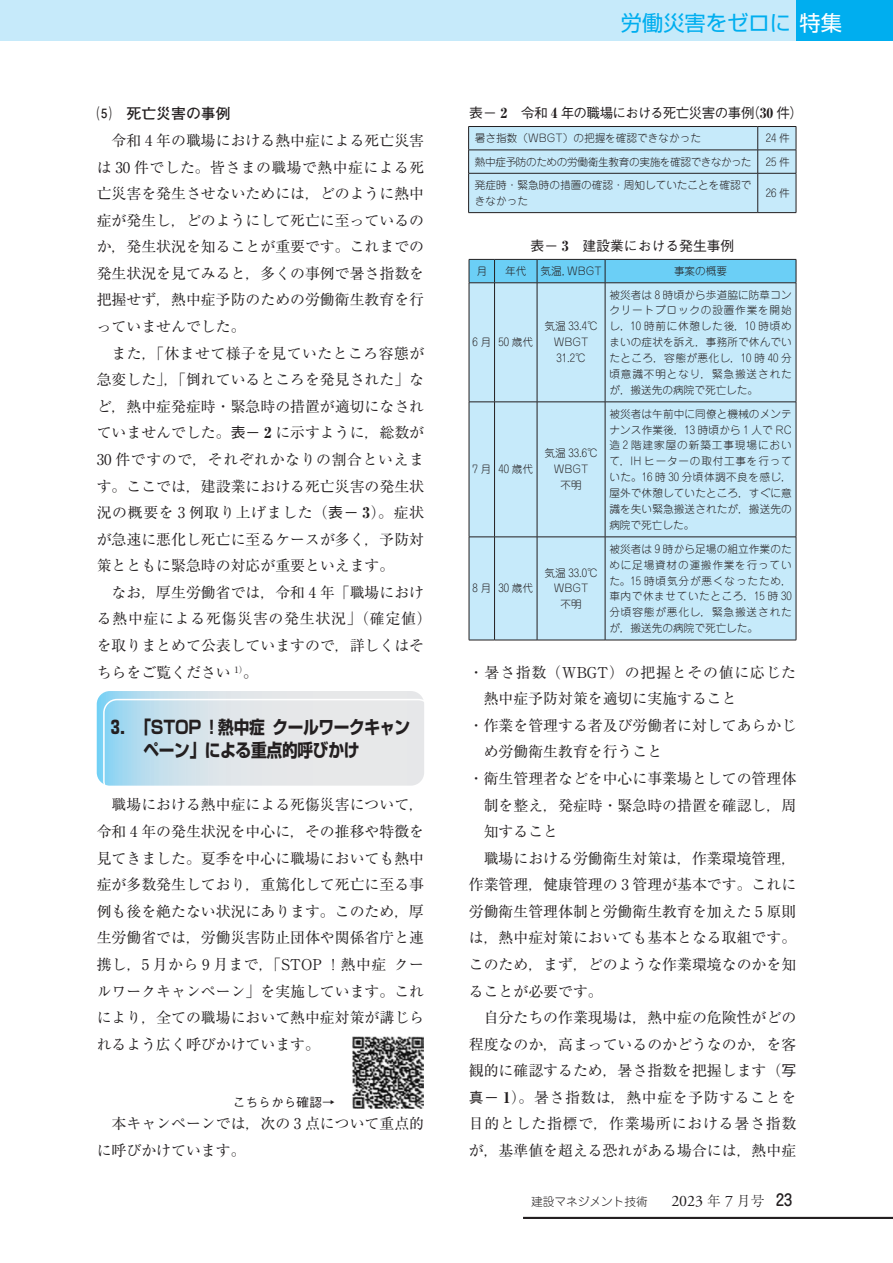
<style>
.page{position:relative;width:893px;height:1263px;background:#fff}
.page>*{position:absolute;margin:0;border:0;box-sizing:border-box;transform-origin:0 0}
.t1{font:21.3px "Shin Go Pr 6 N";color:#00aeef}
.大見出し_1__特集{font:700 18px/23.4px "Shin Go Pr 6 N";letter-spacing:-.02em;color:#231f20}
.本文_14Q{font:14.85px/26.5px "Ryumin Pr 6 N";color:#231f20;text-align:justify}
.本文_問答1{font:14.85px/26.5px "Ryumin Pr 6 N";color:#231f20}
.中見出し__1___太ゴ_前アキ{font:700 14.85px "Futo Go B101 Pr 6 N";color:#231f20}
.キャプション{font:500 13.8px "Gothic BBB Pr 6 N";letter-spacing:-.045em;color:#231f20}
.キャプション-2{font:500 13.8px "Gothic BBB Pr 6 N";color:#231f20}
.本文_字下なし{font:500 12.75px "Gothic BBB Pr 6 N";color:#231f20}
.t2{font:300 11.7px "Jun 101 Pro";color:#231f20}
.表_10Q{font:300 10.65px/15.9px "Jun 101 Pro";color:#231f20;text-align:justify}
.表_10Q-2{font:300 10.65px "Jun 101 Pro";letter-spacing:-.035em;color:#231f20}
.s1{font-family:"Gothic BBB Pr 6 N";font-weight:500}
.s2{font-weight:800}
.s3{color:#fff}
.s4{font-family:"Ryumin Pr 6 N";font-weight:800}
.s5{font-family:"Adobe Garamond Pro";font-weight:400;font-size:15.9px}
.s6{font-family:"Ryumin Pr 6 N";font-size:13.8px}
.s7{font-family:"Jun 34 Pro";font-weight:500;font-size:15.9px}
</style>
<div class="page">
<div style="left:795px;top:0;width:98px;height:40px;background:#00aeef"></div>
<div style="left:0;top:0;width:795px;height:40px;background:#c6eafa"></div>
<svg style="left:97px;top:691px;width:327px;height:95px;background:#d6e4eb"></svg>
<img style="left:352px;top:1036px;width:72px;height:72px">
<div style="left:468px;top:126px;width:329px;height:87px;background:#c6eafa"></div>
<hr style="left:468px;top:173px;width:290px;height:1px;background:#231f20">
<hr style="left:468px;top:173px;width:1px;height:39px;background:#231f20">
<hr style="left:758px;top:173px;width:38px;height:1px;background:#231f20">
<hr style="left:757px;top:173px;width:1px;height:39px;background:#231f20">
<hr style="left:796px;top:173px;width:1px;height:39px;background:#231f20">
<hr style="left:468px;top:212px;width:290px;height:1px;background:#231f20">
<hr style="left:758px;top:212px;width:38px;height:1px;background:#231f20">
<hr style="left:468px;top:126px;width:290px;height:1px;background:#231f20">
<hr style="left:758px;top:126px;width:38px;height:1px;background:#231f20">
<div style="left:470px;top:284px;width:326px;height:356px;background:#c6eafa"></div>
<hr style="left:469px;top:283px;width:1px;height:119px;background:#231f20">
<hr style="left:494px;top:283px;width:1px;height:119px;background:#231f20">
<hr style="left:537px;top:283px;width:1px;height:119px;background:#231f20">
<hr style="left:605px;top:283px;width:1px;height:119px;background:#231f20">
<hr style="left:796px;top:283px;width:1px;height:119px;background:#231f20">
<svg style="left:470px;top:402px;width:24px;height:1px"></svg>
<hr style="left:469px;top:402px;width:1px;height:135px;background:#231f20">
<hr style="left:495px;top:402px;width:42px;height:1px;background:#231f20">
<hr style="left:494px;top:402px;width:1px;height:135px;background:#231f20">
<hr style="left:537px;top:402px;width:68px;height:1px;background:#231f20">
<hr style="left:537px;top:402px;width:1px;height:135px;background:#231f20">
<hr style="left:605px;top:402px;width:191px;height:1px;background:#231f20">
<hr style="left:605px;top:402px;width:1px;height:135px;background:#231f20">
<hr style="left:796px;top:402px;width:1px;height:135px;background:#231f20">
<svg style="left:470px;top:537px;width:24px;height:1px"></svg>
<hr style="left:469px;top:537px;width:1px;height:103px;background:#231f20">
<hr style="left:495px;top:537px;width:42px;height:1px;background:#231f20">
<hr style="left:494px;top:537px;width:1px;height:103px;background:#231f20">
<hr style="left:537px;top:537px;width:68px;height:1px;background:#231f20">
<hr style="left:537px;top:537px;width:1px;height:103px;background:#231f20">
<hr style="left:605px;top:537px;width:191px;height:1px;background:#231f20">
<hr style="left:605px;top:537px;width:1px;height:103px;background:#231f20">
<hr style="left:796px;top:537px;width:1px;height:103px;background:#231f20">
<svg style="left:469px;top:640px;width:26px;height:1px"></svg>
<hr style="left:495px;top:640px;width:42px;height:1px;background:#231f20">
<hr style="left:537px;top:640px;width:68px;height:1px;background:#231f20">
<hr style="left:605px;top:640px;width:191px;height:1px;background:#231f20">
<svg style="left:469px;top:259px;width:328px;height:25px;background:#6ac5e9"></svg>
<hr style="left:495px;top:259px;width:42px;height:1px;background:#231f20">
<hr style="left:537px;top:259px;width:68px;height:1px;background:#231f20">
<hr style="left:605px;top:259px;width:191px;height:1px;background:#231f20">
<hr style="left:523px;top:1217px;width:370px;height:2px;background:#231f20">
<p class="中見出し__1___太ゴ_前アキ" style="left:97px;top:102px;width:135px">⑸　死亡災害の事例</p>
<p class="本文_14Q" style="left:97px;top:126px;width:329px;text-indent:15px">令和 4 年の職場における熱中症による死亡災害は 30 件でした。皆さまの職場で熱中症による死亡災害を発生させないためには，どのように熱中症が発生し，どのようにして死亡に至っているのか，発生状況を知ることが重要です。これまでの発生状況を見てみると，多くの事例で暑さ指数を把握せず，熱中症予防のための労働衛生教育を行っていませんでした。</p>
<p class="本文_14Q" style="left:97px;top:339px;width:329px;text-indent:15px">また，「休ませて様子を見ていたところ容態が急変した」，「倒れているところを発見された」など，熱中症発症時・緊急時の措置が適切になされていませんでした。<span class="s1">表－</span> <span class="s2">2</span> に示すように，総数が30 件ですので，それぞれかなりの割合といえます。ここでは，建設業における死亡災害の発生状況の概要を 3 例取り上げました（<span class="s1">表－</span> <span class="s2">3</span>）。症状が急速に悪化し死亡に至るケースが多く，予防対策とともに緊急時の対応が重要といえます。</p>
<p class="本文_14Q" style="left:97px;top:578px;width:336px;text-align:left;text-indent:15px">なお，厚生労働省では，令和 4 年「職場における熱中症による死傷災害の発生状況」（確定値）を取りまとめて公表していますので，詳しくはそちらをご覧ください <sup>1）</sup>。</p>
<p class="大見出し_1__特集" style="left:143px;top:715px;width:268px;text-indent:-33px">3.　「STOP ！熱中症 クールワークキャンペーン」による重点的呼びかけ</p>
<p class="本文_14Q" style="left:97px;top:791px;width:329px;text-indent:15px">職場における熱中症による死傷災害について，令和 4 年の発生状況を中心に，その推移や特徴を見てきました。夏季を中心に職場においても熱中症が多数発生しており，重篤化して死亡に至る事例も後を絶たない状況にあります。このため，厚生労働省では，労働災害防止団体や関係省庁と連携し，5 月から 9 月まで，「STOP ！熱中症 クールワークキャンペーン」を実施しています。これにより，全ての職場において熱中症対策が講じられるよう広く呼びかけています。</p>
<p class="本文_字下なし" style="left:233px;top:1092px;width:104px">こちらから確認→</p>
<p class="本文_14Q" style="left:97px;top:1110px;width:329px;text-indent:15px">本キャンペーンでは，次の 3 点について重点的に呼びかけています。</p>
<h1 class="t1" style="left:621px;top:6px;width:223px">労働災害をゼロに<span class="s3">特集</span></h1>
<p class="キャプション" style="left:469px;top:102px;width:335px">表－ <span class="s4">2</span> 令和 <span class="s4">4</span> 年の職場における死亡災害の事例（<span class="s4">30</span> 件）</p>
<p class="表_10Q" style="left:475px;top:129px;width:227px">暑さ指数（WBGT）の把握を確認できなかった</p>
<p class="表_10Q" style="left:766px;top:129px;width:25px">24 件</p>
<p class="表_10Q-2" style="left:475px;top:153px;width:278px">熱中症予防のための労働衛生教育の実施を確認できなかった</p>
<p class="表_10Q" style="left:766px;top:152px;width:25px">25 件</p>
<p class="表_10Q" style="left:475px;top:176px;width:278px">発症時・緊急時の措置の確認・周知していたことを確認できなかった</p>
<p class="表_10Q" style="left:766px;top:184px;width:25px">26 件</p>
<p class="キャプション-2" style="left:531px;top:235px;width:205px">表－ <span class="s4">3</span>　建設業における発生事例</p>
<p class="表_10Q" style="left:476px;top:262px;width:12px">月</p>
<p class="表_10Q" style="left:505px;top:262px;width:23px">年代</p>
<p class="表_10Q" style="left:540px;top:262px;width:63px">気温，WBGT</p>
<p class="表_10Q" style="left:674px;top:262px;width:55px">事案の概要</p>
<p class="表_10Q" style="left:472px;top:333px;width:20px">6月</p>
<p class="表_10Q" style="left:498px;top:333px;width:36px">50 歳代</p>
<p class="表_10Q" style="left:544px;top:317px;width:55px">気温 33.4℃</p>
<p class="表_10Q" style="left:554px;top:333px;width:36px">WBGT</p>
<p class="表_10Q" style="left:556px;top:349px;width:31px">31.2℃</p>
<p class="表_10Q" style="left:472px;top:460px;width:20px">７月</p>
<p class="表_10Q" style="left:498px;top:460px;width:36px">40 歳代</p>
<p class="表_10Q" style="left:544px;top:444px;width:55px">気温 33.6℃</p>
<p class="表_10Q" style="left:554px;top:460px;width:36px">WBGT</p>
<p class="表_10Q" style="left:560px;top:476px;width:23px">不明</p>
<p class="表_10Q" style="left:472px;top:579px;width:20px">８月</p>
<p class="表_10Q" style="left:498px;top:579px;width:36px">30 歳代</p>
<p class="表_10Q" style="left:544px;top:563px;width:55px">気温 33.0℃</p>
<p class="表_10Q" style="left:554px;top:579px;width:36px">WBGT</p>
<p class="表_10Q" style="left:560px;top:595px;width:23px">不明</p>
<p class="表_10Q" style="left:609px;top:285px;width:184px">被災者は 8 時頃から歩道脇に防草コンクリートブロックの設置作業を開始し，10 時前に休憩した後，10 時頃めまいの症状を訴え，事務所で休んでいたところ，容態が悪化し，10 時 40 分頃意識不明となり，緊急搬送されたが，搬送先の病院で死亡した。</p>
<p class="表_10Q" style="left:609px;top:404px;width:184px">被災者は午前中に同僚と機械のメンテナンス作業後，13 時頃から 1 人で RC造２階建家屋の新築工事現場において，IH ヒーターの取付工事を行っていた。16 時 30 分頃体調不良を感じ，屋外で休憩していたところ，すぐに意識を失い緊急搬送されたが，搬送先の病院で死亡した。</p>
<p class="表_10Q" style="left:609px;top:539px;width:184px">被災者は 9 時から足場の組立作業のために足場資材の運搬作業を行っていた。15 時頃気分が悪くなったため，車内で休ませていたところ，15 時 30分頃容態が悪化し，緊急搬送されたが，搬送先の病院で死亡した。</p>
<p class="本文_問答1" style="left:484px;top:658px;width:314px;text-indent:-15px">・暑さ指数（WBGT）の把握とその値に応じた熱中症予防対策を適切に実施すること</p>
<p class="本文_問答1" style="left:484px;top:711px;width:314px;text-indent:-15px">・作業を管理する者及び労働者に対してあらかじめ労働衛生教育を行うこと</p>
<p class="本文_問答1" style="left:484px;top:764px;width:314px;text-align:justify;text-indent:-15px">・衛生管理者などを中心に事業場としての管理体制を整え，発症時・緊急時の措置を確認し，周知すること</p>
<p class="本文_14Q" style="left:469px;top:844px;width:329px;text-indent:15px">職場における労働衛生対策は，作業環境管理，作業管理，健康管理の 3 管理が基本です。これに労働衛生管理体制と労働衛生教育を加えた 5 原則は，熱中症対策においても基本となる取組です。このため，まず，どのような作業環境なのかを知ることが必要です。</p>
<p class="本文_14Q" style="left:469px;top:1003px;width:329px;text-indent:15px">自分たちの作業現場は，熱中症の危険性がどの程度なのか，高まっているのかどうなのか，を客観的に確認するため，暑さ指数を把握します（<span class="s1">写真－</span> <span class="s2">1</span>）。暑さ指数は，熱中症を予防することを目的とした指標で，作業場所における暑さ指数が，基準値を超える恐れがある場合には，熱中症</p>
<p class="t2" style="left:531px;top:1192px;width:262px">建設マネジメント技術　　<span class="s5">2023</span> <span class="s6">年</span> <span class="s5">7</span> <span class="s6">月号</span> <span class="s7">23</span></p>
</div>
